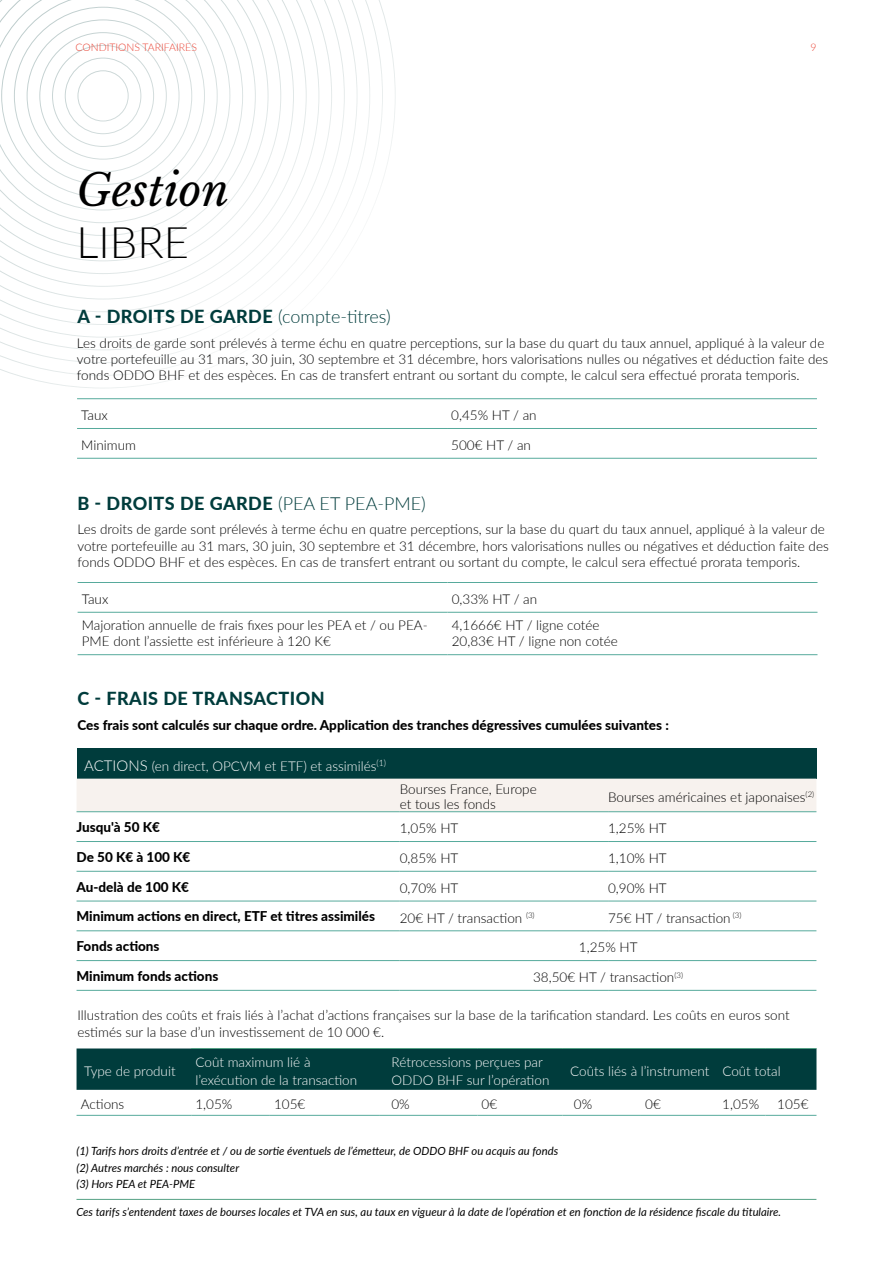
<style>
.page{position:relative;width:893px;height:1263px;background:#fff}
.page>*{position:absolute;margin:0;border:0;box-sizing:border-box;transform-origin:0 0}
.t1{font:italic 43.5px "Libre Baskerville";color:#000}
.t2{font:300 43.5px "Lato";color:#000}
.t3{font:800 18px "Lato";letter-spacing:.025em;color:#003c3c}
.t4{font:300 13.5px/16.2px "Lato";color:#000}
.t5{font:800 13.5px "Lato";color:#000}
.t6{font:300 13.5px/18px "Lato";color:#fff}
.t7{font:italic 11.25px/16.2px "Lato";color:#000}
.t8{font:300 10.5px "Lato";color:#ea4334}
.s1{font-weight:300}
.s2{font-size:15px}
</style>
<div class="page">
<hr style="left:76px;top:1199px;width:740px;height:1px;background:#55a185">
<svg style="left:0;top:0;width:396px;height:389px"></svg>
<hr style="left:77px;top:398px;width:370px;height:1px;background:#57aa9c">
<hr style="left:447px;top:398px;width:370px;height:1px;background:#57aa9c">
<hr style="left:77px;top:428px;width:370px;height:1px;background:#57aa9c">
<hr style="left:447px;top:428px;width:370px;height:1px;background:#57aa9c">
<hr style="left:77px;top:458px;width:370px;height:1px;background:#57aa9c">
<hr style="left:447px;top:458px;width:370px;height:1px;background:#57aa9c">
<hr style="left:78px;top:582px;width:370px;height:1px;background:#57aa9c">
<hr style="left:448px;top:582px;width:369px;height:1px;background:#57aa9c">
<hr style="left:78px;top:612px;width:370px;height:1px;background:#57aa9c">
<hr style="left:448px;top:612px;width:369px;height:1px;background:#57aa9c">
<hr style="left:78px;top:654px;width:370px;height:1px;background:#57aa9c">
<hr style="left:448px;top:654px;width:369px;height:1px;background:#57aa9c">
<div style="left:77px;top:748px;width:739px;height:31px;background:#003c3c"></div>
<div style="left:77px;top:779px;width:739px;height:32px;background:#f7f2ee"></div>
<hr style="left:77px;top:811px;width:323px;height:1px;background:#57aa9c">
<hr style="left:400px;top:811px;width:208px;height:1px;background:#57aa9c">
<hr style="left:608px;top:811px;width:208px;height:1px;background:#57aa9c">
<hr style="left:77px;top:841px;width:323px;height:1px;background:#57aa9c">
<hr style="left:400px;top:841px;width:208px;height:1px;background:#57aa9c">
<hr style="left:608px;top:841px;width:208px;height:1px;background:#57aa9c">
<hr style="left:77px;top:871px;width:323px;height:1px;background:#57aa9c">
<hr style="left:400px;top:871px;width:208px;height:1px;background:#57aa9c">
<hr style="left:608px;top:871px;width:208px;height:1px;background:#57aa9c">
<hr style="left:77px;top:901px;width:323px;height:1px;background:#57aa9c">
<hr style="left:400px;top:901px;width:208px;height:1px;background:#57aa9c">
<hr style="left:608px;top:901px;width:208px;height:1px;background:#57aa9c">
<hr style="left:77px;top:930px;width:323px;height:1px;background:#57aa9c">
<hr style="left:400px;top:930px;width:208px;height:1px;background:#57aa9c">
<hr style="left:608px;top:930px;width:208px;height:1px;background:#57aa9c">
<hr style="left:77px;top:960px;width:323px;height:1px;background:#57aa9c">
<hr style="left:400px;top:960px;width:208px;height:1px;background:#57aa9c">
<hr style="left:608px;top:960px;width:208px;height:1px;background:#57aa9c">
<hr style="left:77px;top:990px;width:323px;height:1px;background:#57aa9c">
<hr style="left:400px;top:990px;width:208px;height:1px;background:#57aa9c">
<hr style="left:608px;top:990px;width:208px;height:1px;background:#57aa9c">
<div style="left:77px;top:1048px;width:739px;height:42px;background:#003c3c"></div>
<hr style="left:77px;top:1115px;width:114px;height:1px;background:#57aa9c">
<hr style="left:191px;top:1115px;width:79px;height:1px;background:#57aa9c">
<hr style="left:270px;top:1115px;width:110px;height:1px;background:#57aa9c">
<hr style="left:380px;top:1115px;width:97px;height:1px;background:#57aa9c">
<hr style="left:477px;top:1115px;width:85px;height:1px;background:#57aa9c">
<hr style="left:562px;top:1115px;width:79px;height:1px;background:#57aa9c">
<hr style="left:641px;top:1115px;width:77px;height:1px;background:#57aa9c">
<hr style="left:718px;top:1115px;width:48px;height:1px;background:#57aa9c">
<hr style="left:766px;top:1115px;width:50px;height:1px;background:#57aa9c">
<hr style="left:191px;top:1048px;width:79px;height:1px;background:#55a185">
<hr style="left:270px;top:1048px;width:110px;height:1px;background:#55a185">
<hr style="left:380px;top:1048px;width:97px;height:1px;background:#55a185">
<hr style="left:477px;top:1048px;width:85px;height:1px;background:#55a185">
<hr style="left:562px;top:1048px;width:79px;height:1px;background:#55a185">
<hr style="left:641px;top:1048px;width:77px;height:1px;background:#55a185">
<hr style="left:718px;top:1048px;width:48px;height:1px;background:#55a185">
<hr style="left:766px;top:1048px;width:50px;height:1px;background:#55a185">
<p class="t8" style="left:75px;top:40px;width:123px">CONDITIONS TARIFAIRES</p>
<p class="t8" style="left:810px;top:40px;width:8px">9</p>
<h1 class="t1" style="left:77px;top:164px;width:154px">Gestion</h1>
<h1 class="t2" style="left:77px;top:212px;width:114px">LIBRE</h1>
<h2 class="t3" style="left:78px;top:303px;width:315px">A - DROITS DE GARDE <span class="s1">(compte-titres)</span></h2>
<p class="t4" style="left:77px;top:334px;width:753px">Les droits de garde sont prélevés à terme échu en quatre perceptions, sur la base du quart du taux annuel, appliqué à la valeur de votre portefeuille au 31 mars, 30 juin, 30 septembre et 31 décembre, hors valorisations nulles ou négatives et déduction faite des fonds ODDO BHF et des espèces. En cas de transfert entrant ou sortant du compte, le calcul sera effectué prorata temporis.</p>
<p class="t4" style="left:81px;top:407px;width:28px">Taux</p>
<p class="t4" style="left:451px;top:407px;width:87px">0,45% HT / an</p>
<p class="t4" style="left:81px;top:437px;width:56px">Minimum</p>
<p class="t4" style="left:451px;top:437px;width:81px">500€ HT / an</p>
<h2 class="t3" style="left:78px;top:490px;width:350px">B - DROITS DE GARDE <span class="s1">(PEA ET PEA-PME)</span></h2>
<p class="t4" style="left:78px;top:521px;width:753px">Les droits de garde sont prélevés à terme échu en quatre perceptions, sur la base du quart du taux annuel, appliqué à la valeur de votre portefeuille au 31 mars, 30 juin, 30 septembre et 31 décembre, hors valorisations nulles ou négatives et déduction faite des fonds ODDO BHF et des espèces. En cas de transfert entrant ou sortant du compte, le calcul sera effectué prorata temporis.</p>
<p class="t4" style="left:82px;top:591px;width:28px">Taux</p>
<p class="t4" style="left:452px;top:591px;width:87px">0,33% HT / an</p>
<p class="t4" style="left:82px;top:616px;width:347px">Majoration annuelle de frais fixes pour les PEA et / ou PEA-<br>PME dont l’assiette est inférieure à 120 K€</p>
<p class="t4" style="left:452px;top:616px;width:167px">4,1666€ HT / ligne cotée<br>20,83€ HT / ligne non cotée</p>
<h2 class="t3" style="left:78px;top:685px;width:249px">C - FRAIS DE TRANSACTION</h2>
<p class="t5" style="left:78px;top:715px;width:593px">Ces frais sont calculés sur chaque ordre. Application des tranches dégressives cumulées suivantes :</p>
<p class="t6" style="left:84px;top:756px;width:303px"><span class="s2">ACTIONS</span> (en direct, OPCVM et ETF) et assimilés<sup>(1)</sup></p>
<p class="t4" style="left:400px;top:781px;width:139px;line-height:15px">Bourses France, Europe et tous les fonds</p>
<p class="t4" style="left:608px;top:788px;width:208px">Bourses américaines et japonaises<sup>(2)</sup></p>
<p class="t5" style="left:77px;top:817px;width:85px">Jusqu'à 50 K€</p>
<p class="t4" style="left:400px;top:820px;width:60px">1,05% HT</p>
<p class="t4" style="left:608px;top:820px;width:60px">1,25% HT</p>
<p class="t5" style="left:77px;top:847px;width:115px">De 50 K€ à 100 K€</p>
<p class="t4" style="left:400px;top:850px;width:60px">0,85% HT</p>
<p class="t4" style="left:608px;top:850px;width:60px">1,10% HT</p>
<p class="t5" style="left:77px;top:877px;width:114px">Au-delà de 100 K€</p>
<p class="t4" style="left:400px;top:879px;width:60px">0,70% HT</p>
<p class="t4" style="left:608px;top:879px;width:60px">0,90% HT</p>
<p class="t5" style="left:77px;top:906px;width:300px">Minimum actions en direct, ETF et titres assimilés</p>
<p class="t4" style="left:400px;top:909px;width:136px">20€ HT / transaction <sup>(3)</sup></p>
<p class="t4" style="left:608px;top:909px;width:135px">75€ HT / transaction <sup>(3)</sup></p>
<p class="t5" style="left:77px;top:936px;width:85px">Fonds actions</p>
<p class="t4" style="left:579px;top:939px;width:60px">1,25% HT</p>
<p class="t5" style="left:77px;top:966px;width:143px">Minimum fonds actions</p>
<p class="t4" style="left:533px;top:969px;width:151px">38,50€ HT / transaction<sup>(3)</sup></p>
<p class="t4" style="left:78px;top:1007px;width:714px">Illustration des coûts et frais liés à l’achat d’actions françaises sur la base de la tarification standard. Les coûts en euros sont estimés sur la base d’un investissement de 10 000 €.</p>
<p class="t6" style="left:84px;top:1061px;width:93px">Type de produit</p>
<p class="t6" style="left:196px;top:1052px;width:163px">Coût maximum lié à l’exécution de la transaction</p>
<p class="t6" style="left:392px;top:1052px;width:159px">Rétrocessions perçues par<br>ODDO BHF sur l’opération</p>
<p class="t6" style="left:570px;top:1061px;width:212px">Coûts liés à l’instrument Coût total</p>
<p class="t4" style="left:81px;top:1096px;width:45px">Actions</p>
<p class="t4" style="left:195px;top:1096px;width:38px">1,05%</p>
<p class="t4" style="left:274px;top:1096px;width:33px">105€</p>
<p class="t4" style="left:391px;top:1096px;width:20px">0%</p>
<p class="t4" style="left:482px;top:1096px;width:17px">0€</p>
<p class="t4" style="left:574px;top:1096px;width:20px">0%</p>
<p class="t4" style="left:645px;top:1096px;width:17px">0€</p>
<p class="t4" style="left:722px;top:1096px;width:38px">1,05%</p>
<p class="t4" style="left:777px;top:1096px;width:33px">105€</p>
<p class="t7" style="left:77px;top:1143px;width:483px">(1) Tarifs hors droits d’entrée et / ou de sortie éventuels de l’émetteur, de ODDO BHF ou acquis au fonds (2) Autres marchés : nous consulter<br>(3) Hors PEA et PEA-PME</p>
<p class="t7" style="left:76px;top:1203px;width:706px">Ces tarifs s’entendent taxes de bourses locales et TVA en sus, au taux en vigueur à la date de l’opération et en fonction de la résidence fiscale du titulaire.</p>
</div>
